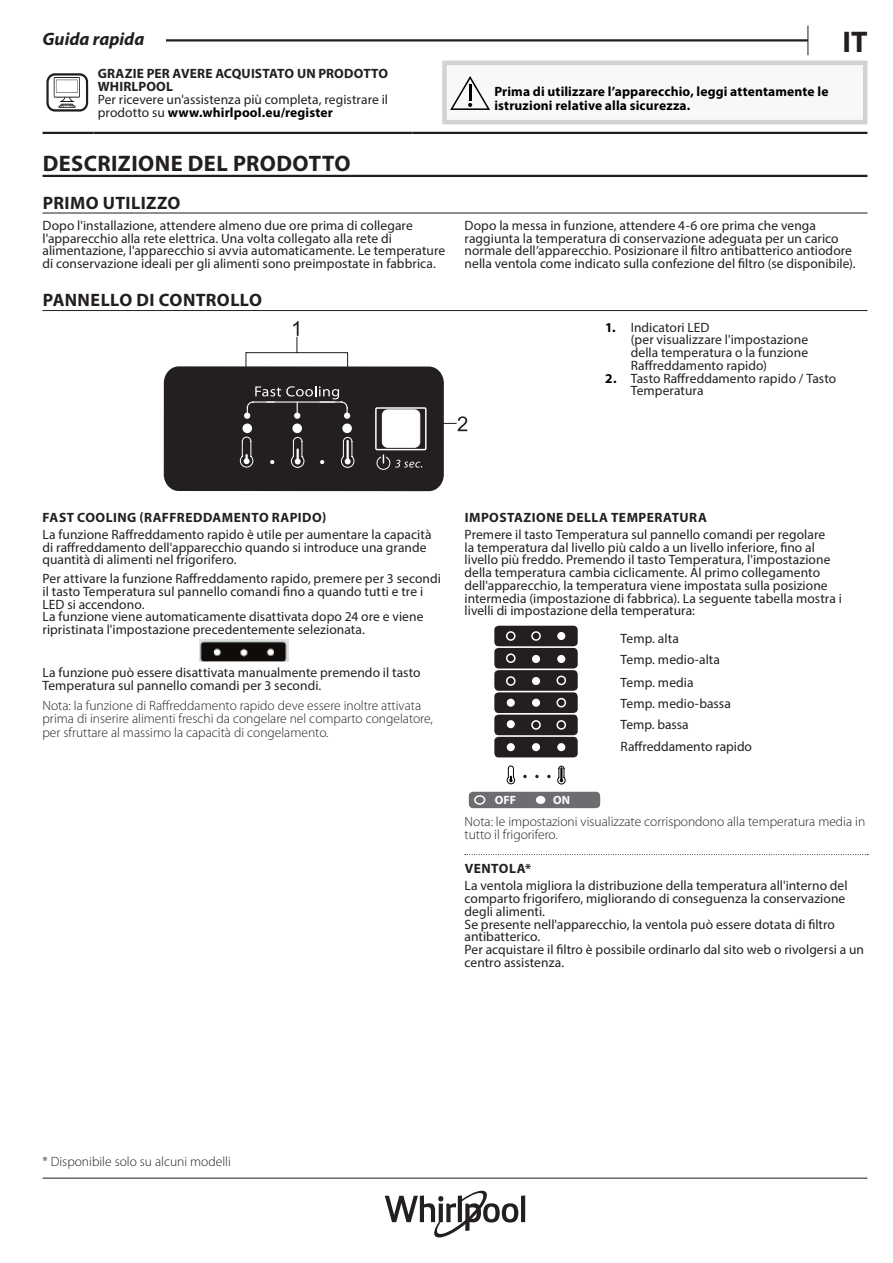
<style>
.page{position:relative;width:893px;height:1263px;background:#fff}
.page>*{position:absolute;margin:0;border:0;box-sizing:border-box;transform-origin:0 0}
.t1{font:700 30px "Myriad Pro";color:#231f20}
.t2{font:700 22.5px "Myriad Pro";letter-spacing:.02em;color:#231f20}
.t3{font:700 18px "Myriad Pro";letter-spacing:.02em;color:#231f20}
.t4{font:italic 700 18px "Myriad Pro";color:#231f20}
.t5{font:13.5px/12.8px "Myriad Pro";letter-spacing:.005em;color:#231f20}
.t6{font:300 13.5px/13.5px "Myriad Pro";color:#231f20}
.t7{font:700 13.5px/12.8px "Myriad Pro";letter-spacing:.025em;color:#231f20}
.t8{font:700 13.5px/14.2px "Myriad Pro";letter-spacing:.01em;color:#000001}
.t9{font:700 12px "Myriad Pro";color:#fff}
.s1{font-weight:700;color:#000001}
</style>
<div class="page">
<hr style="left:43px;top:1178px;width:824px;height:1px;background:#231f20">
<svg style="left:807px;top:26px;width:1px;height:29px"></svg>
<hr style="left:43px;top:39px;width:765px;height:3px;background:#231f20">
<div style="left:43px;top:26px;width:123px;height:19px;background:#fff"></div>
<hr style="left:521px;top:1195px;width:4px;height:27px;background:#231f20">
<svg style="left:385px;top:1191px;width:133px;height:46px"></svg>
<hr style="left:43px;top:175px;width:824px;height:2px;background:#231f20">
<hr style="left:43px;top:213px;width:824px;height:1px;background:#231f20">
<hr style="left:43px;top:132px;width:51px;height:2px;background:#231f20">
<hr style="left:94px;top:132px;width:318px;height:2px;background:#231f20">
<hr style="left:412px;top:132px;width:455px;height:2px;background:#231f20">
<svg style="left:46px;top:73px;width:42px;height:39px"></svg>
<div style="left:444px;top:63px;width:421px;height:59px;background:#f8f8f9"></div>
<div style="left:442px;top:61px;width:425px;height:63px;border:4px solid #d1d2d4"></div>
<svg style="left:450px;top:76px;width:40px;height:34px"></svg>
<hr style="left:43px;top:310px;width:824px;height:1px;background:#231f20">
<svg style="left:164px;top:321px;width:303px;height:170px"></svg>
<img style="left:199px;top:640px;width:89px;height:22px">
<svg style="left:465px;top:854px;width:403px;height:1px"></svg>
<div style="left:469px;top:792px;width:131px;height:16px;background:#6c6d70;border-radius:4px"></div>
<div style="left:536px;top:796px;width:9px;height:8px;background:#fff;border-radius:50%"></div>
<div style="left:474px;top:795px;width:11px;height:10px;border:2px solid #fff;border-radius:50%"></div>
<div style="left:494px;top:626px;width:84px;height:20px;background:#231f20;border-radius:4px"></div>
<div style="left:494px;top:670px;width:84px;height:21px;background:#231f20;border-radius:4px"></div>
<div style="left:494px;top:715px;width:84px;height:20px;background:#231f20;border-radius:4px"></div>
<div style="left:494px;top:648px;width:84px;height:20px;background:#231f20;border-radius:4px"></div>
<div style="left:494px;top:692px;width:84px;height:21px;background:#231f20;border-radius:4px"></div>
<div style="left:494px;top:737px;width:84px;height:20px;background:#231f20;border-radius:4px"></div>
<svg style="left:505px;top:631px;width:11px;height:55px"></svg>
<div style="left:507px;top:699px;width:8px;height:8px;background:#fff;border-radius:50%"></div>
<div style="left:507px;top:720px;width:8px;height:8px;background:#fff;border-radius:50%"></div>
<div style="left:507px;top:743px;width:8px;height:8px;background:#fff;border-radius:50%"></div>
<svg style="left:530px;top:631px;width:12px;height:99px"></svg>
<div style="left:532px;top:655px;width:8px;height:8px;background:#fff;border-radius:50%"></div>
<div style="left:532px;top:677px;width:8px;height:8px;background:#fff;border-radius:50%"></div>
<div style="left:532px;top:699px;width:8px;height:8px;background:#fff;border-radius:50%"></div>
<div style="left:532px;top:743px;width:8px;height:8px;background:#fff;border-radius:50%"></div>
<svg style="left:556px;top:675px;width:11px;height:55px"></svg>
<div style="left:557px;top:632px;width:8px;height:8px;background:#fff;border-radius:50%"></div>
<div style="left:557px;top:655px;width:8px;height:8px;background:#fff;border-radius:50%"></div>
<div style="left:557px;top:743px;width:8px;height:8px;background:#fff;border-radius:50%"></div>
<svg style="left:523px;top:775px;width:4px;height:3px"></svg>
<svg style="left:535px;top:775px;width:4px;height:3px"></svg>
<svg style="left:547px;top:775px;width:4px;height:3px"></svg>
<svg style="left:506px;top:765px;width:9px;height:19px"></svg>
<svg style="left:557px;top:765px;width:9px;height:19px"></svg>
<h3 class="t4" style="left:43px;top:28px;width:103px">Guida rapida</h3>
<h1 class="t1" style="left:842px;top:22px;width:26px">IT</h1>
<p class="t7" style="left:98px;top:67px;width:292px">GRAZIE PER AVERE ACQUISTATO UN PRODOTTO<br>WHIRLPOOL</p>
<p class="t5" style="left:98px;top:93px;width:292px">Per ricevere un'assistenza più completa, registrare il prodotto su <span class="s1">www.whirlpool.eu/register</span></p>
<p class="t8" style="left:494px;top:84px;width:336px">Prima di utilizzare l’apparecchio, leggi attentamente le istruzioni relative alla sicurezza.</p>
<h2 class="t2" style="left:43px;top:148px;width:309px">DESCRIZIONE DEL PRODOTTO</h2>
<h3 class="t3" style="left:43px;top:191px;width:139px">PRIMO UTILIZZO</h3>
<p class="t5" style="left:43px;top:219px;width:404px">Dopo l'installazione, attendere almeno due ore prima di collegare l'apparecchio alla rete elettrica. Una volta collegato alla rete di alimentazione, l'apparecchio si avvia automaticamente. Le temperature di conservazione ideali per gli alimenti sono preimpostate in fabbrica.</p>
<p class="t5" style="left:465px;top:219px;width:393px">Dopo la messa in funzione, attendere 4-6 ore prima che venga raggiunta la temperatura di conservazione adeguata per un carico normale dell’apparecchio. Posizionare il filtro antibatterico antiodore nella ventola come indicato sulla confezione del filtro (se disponibile).</p>
<h3 class="t3" style="left:43px;top:288px;width:221px">PANNELLO DI CONTROLLO</h3>
<p class="t5" style="left:631px;top:321px;width:179px;text-indent:-26px"><span class="s1">1.</span> Indicatori LED<br>(per visualizzare l'impostazione della temperatura o la funzione<br>Raffreddamento rapido)</p>
<p class="t5" style="left:631px;top:371px;width:207px;text-indent:-26px"><span class="s1">2.</span> Tasto Raffreddamento rapido / Tasto<br>Temperatura</p>
<p class="t7" style="left:43px;top:511px;width:285px">FAST COOLING (RAFFREDDAMENTO RAPIDO)</p>
<p class="t5" style="left:43px;top:528px;width:391px">La funzione Raffreddamento rapido è utile per aumentare la capacità di raffreddamento dell'apparecchio quando si introduce una grande quantità di alimenti nel frigorifero.</p>
<p class="t5" style="left:43px;top:572px;width:400px">Per attivare la funzione Raffreddamento rapido, premere per 3 secondi il tasto Temperatura sul pannello comandi fino a quando tutti e tre i LED si accendono.<br>La funzione viene automaticamente disattivata dopo 24 ore e viene ripristinata l'impostazione precedentemente selezionata.</p>
<p class="t5" style="left:43px;top:666px;width:380px">La funzione può essere disattivata manualmente premendo il tasto<br>Temperatura sul pannello comandi per 3 secondi.</p>
<p class="t6" style="left:43px;top:698px;width:392px">Nota: la funzione di Raffreddamento rapido deve essere inoltre attivata prima di inserire alimenti freschi da congelare nel comparto congelatore, per sfruttare al massimo la capacità di congelamento.</p>
<p class="t7" style="left:465px;top:511px;width:244px">IMPOSTAZIONE DELLA TEMPERATURA</p>
<p class="t5" style="left:465px;top:528px;width:379px">Premere il tasto Temperatura sul pannello comandi per regolare<br>la temperatura dal livello più caldo a un livello inferiore, fino al livello più freddo. Premendo il tasto Temperatura, l'impostazione della temperatura cambia ciclicamente. Al primo collegamento dell'apparecchio, la temperatura viene impostata sulla posizione intermedia (impostazione di fabbrica). La seguente tabella mostra i livelli di impostazione della temperatura:</p>
<p class="t9" style="left:495px;top:792px;width:23px">OFF</p>
<p class="t9" style="left:553px;top:792px;width:19px">ON</p>
<p class="t5" style="left:621px;top:627px;width:101px;line-height:21px">Temp. alta<br>Temp. medio-alta</p>
<p class="t5" style="left:621px;top:672px;width:133px;line-height:21.1px">Temp. media<br>Temp. medio-bassa<br>Temp. bassa<br>Raffreddamento rapido</p>
<p class="t6" style="left:465px;top:814px;width:402px">Nota: le impostazioni visualizzate corrispondono alla temperatura media in tutto il frigorifero.</p>
<p class="t7" style="left:465px;top:862px;width:68px">VENTOLA*</p>
<p class="t5" style="left:465px;top:879px;width:401px">La ventola migliora la distribuzione della temperatura all'interno del comparto frigorifero, migliorando di conseguenza la conservazione degli alimenti.<br>Se presente nell'apparecchio, la ventola può essere dotata di filtro antibatterico.<br>Per acquistare il filtro è possibile ordinarlo dal sito web o rivolgersi a un centro assistenza.</p>
<p class="t6" style="left:43px;top:1155px;width:190px">* Disponibile solo su alcuni modelli</p>
</div>
